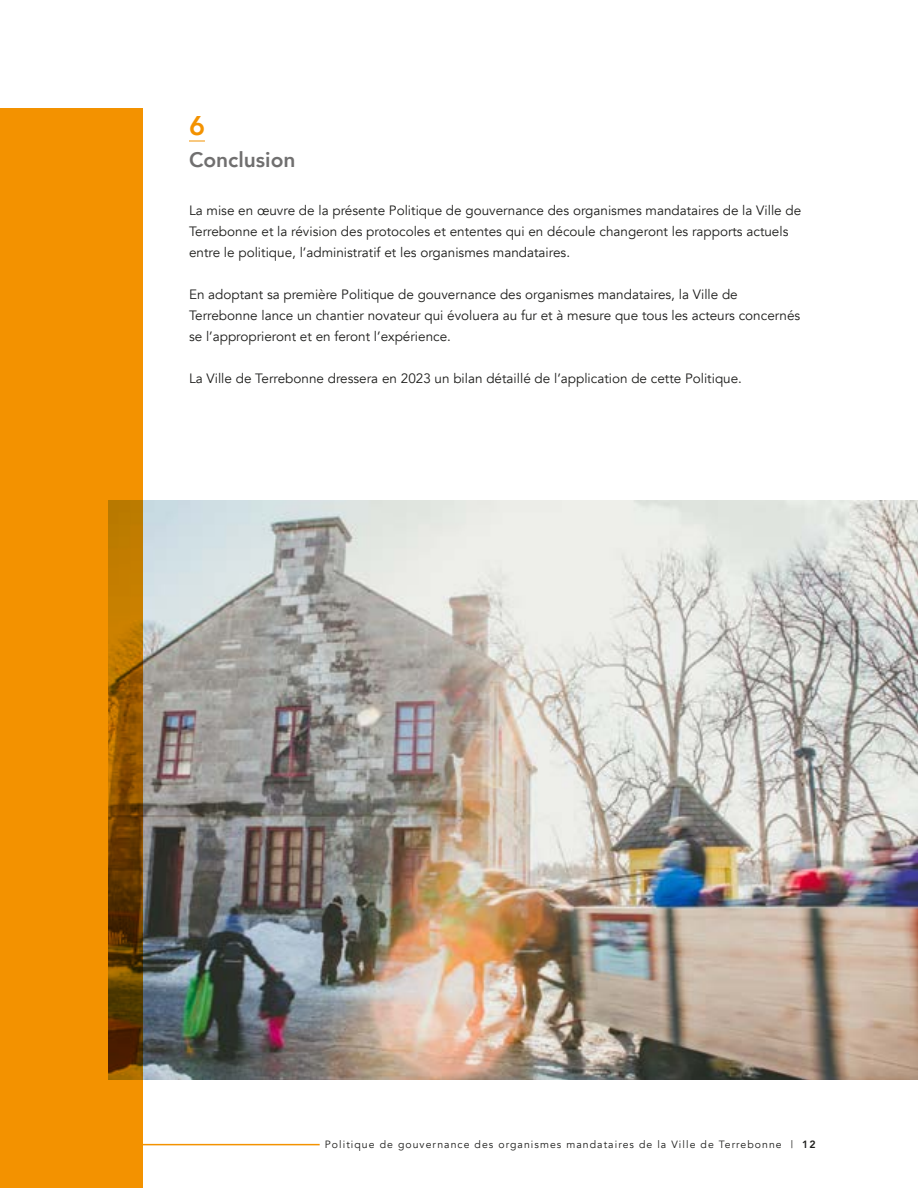
<style>
.page{position:relative;width:918px;height:1188px;background:#fff}
.page>*{position:absolute;margin:0;border:0;box-sizing:border-box;transform-origin:0 0}
.t1{font:800 27px "Avenir";color:#f39200}
.t2{font:800 21px "Avenir";color:#706f6f}
.t3{font:13.5px/21px "Avenir";color:#1d1d1b}
.t4{font:10.5px "Avenir";letter-spacing:.1em;color:#1d1d1b}
.s1{font-weight:800}
</style>
<div class="page">
<hr style="left:108px;top:1144px;width:212px;height:1px;background:#f39200">
<div style="left:0;top:108px;width:142px;height:1080px;background:#f39200"></div>
<svg style="left:189px;top:141px;width:16px;height:1px"></svg>
<img style="left:108px;top:500px;width:810px;height:580px">
<h1 class="t1" style="left:189px;top:105px;width:17px">6</h1>
<h2 class="t2" style="left:189px;top:143px;width:108px">Conclusion</h2>
<p class="t3" style="left:189px;top:200px;width:614px">La mise en œuvre de la présente Politique de gouvernance des organismes mandataires de la Ville de<br>Terrebonne et la révision des protocoles et ententes qui en découle changeront les rapports actuels entre le politique, l’administratif et les organismes mandataires.</p>
<p class="t3" style="left:189px;top:284px;width:613px">En adoptant sa première Politique de gouvernance des organismes mandataires, la Ville de<br>Terrebonne lance un chantier novateur qui évoluera au fur et à mesure que tous les acteurs concernés se l’approprieront et en feront l’expérience.</p>
<p class="t3" style="left:189px;top:368px;width:555px">La Ville de Terrebonne dressera en 2023 un bilan détaillé de l’application de cette Politique.</p>
<p class="t4" style="left:325px;top:1138px;width:492px">Politique de gouvernance des organismes mandataires de la Ville de Terrebonne | <span class="s1">12</span></p>
</div>
